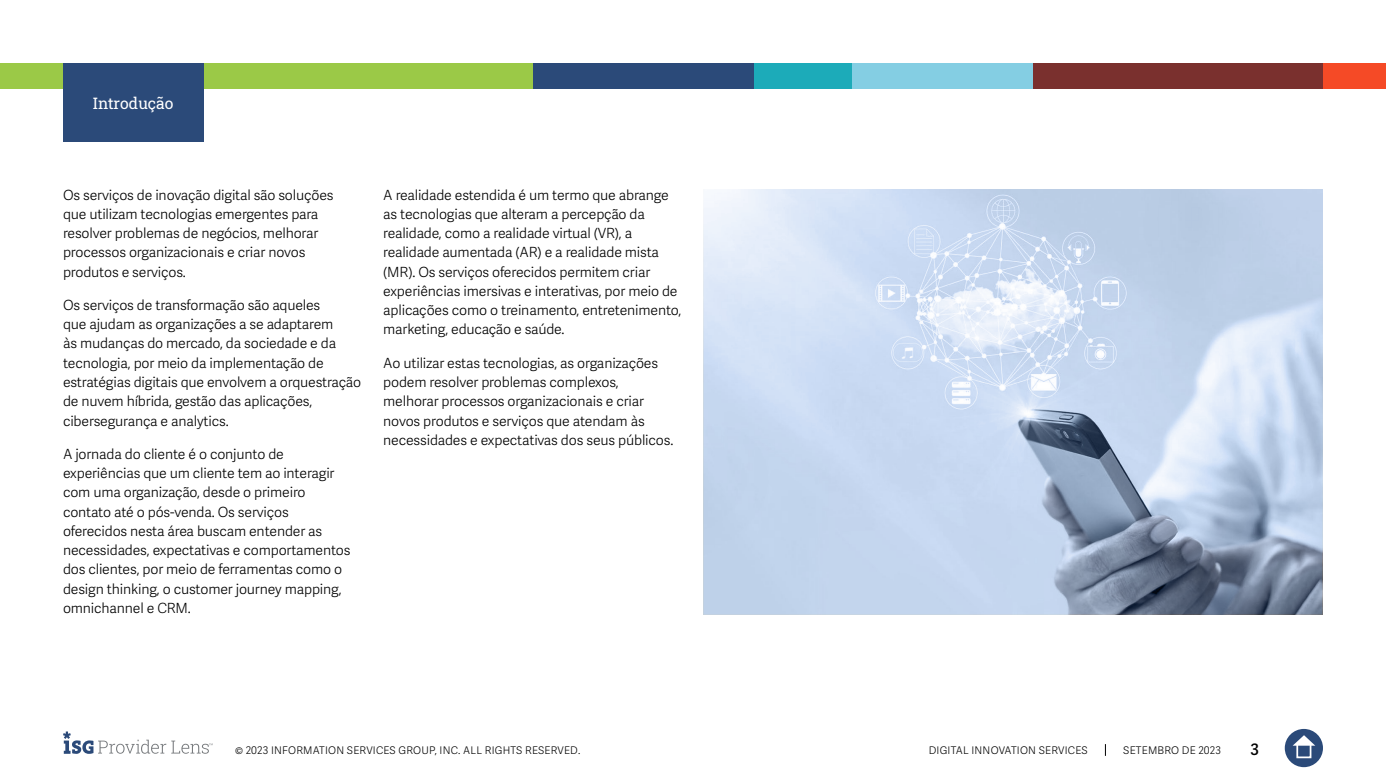
<style>
.page{position:relative;width:1386px;height:780px;background:#fff}
.page>*{position:absolute;margin:0;border:0;box-sizing:border-box;transform-origin:0 0}
.t1{font:15.75px "Roboto Slab ISG P Regular";color:#fff}
.t2{font:600 15.75px "Adelle Sans";color:#000}
.t3{font:300 14px/19.2px "Adelle Sans";letter-spacing:-.01em;color:#000101}
.t4{font:300 10.5px "Adelle Sans";letter-spacing:.02em;color:#000}
</style>
<div class="page">
<svg style="left:1105px;top:744px;width:1px;height:12px"></svg>
<div style="left:1285px;top:729px;width:38px;height:38px;background:#2b4a79;border-radius:50%"></div>
<svg style="left:1293px;top:735px;width:22px;height:10px"></svg>
<div style="left:1296px;top:743px;width:15px;height:15px;border:2px solid #fff"></div>
<svg style="left:63px;top:731px;width:150px;height:23px"></svg>
<div style="left:0;top:63px;width:533px;height:26px;background:#9bc947"></div>
<div style="left:533px;top:63px;width:223px;height:26px;background:#2b4a79"></div>
<div style="left:850px;top:63px;width:184px;height:26px;background:#84cee3"></div>
<div style="left:1323px;top:63px;width:63px;height:26px;background:#f54a26"></div>
<div style="left:1033px;top:63px;width:290px;height:26px;background:#7a302e"></div>
<div style="left:754px;top:63px;width:98px;height:26px;background:#1cabb9"></div>
<div style="left:63px;top:63px;width:140px;height:79px;background:#2b4a79"></div>
<svg style="left:704px;top:189px;width:619px;height:425px;background:#bfcfe5"></svg>
<p class="t1" style="left:93px;top:92px;width:82px">Introdução</p>
<p class="t3" style="left:63px;top:185px;width:272px">Os serviços de inovação digital são soluções que utilizam tecnologias emergentes para resolver problemas de negócios, melhorar processos organizacionais e criar novos produtos e serviços.</p>
<p class="t3" style="left:63px;top:296px;width:300px">Os serviços de transformação são aqueles<br>que ajudam as organizações a se adaptarem<br>às mudanças do mercado, da sociedade e da tecnologia, por meio da implementação de estratégias digitais que envolvem a orquestração de nuvem híbrida, gestão das aplicações, cibersegurança e analytics.</p>
<p class="t3" style="left:63px;top:444px;width:289px">A jornada do cliente é o conjunto de experiências que um cliente tem ao interagir com uma organização, desde o primeiro contato até o pós-venda. Os serviços oferecidos nesta área buscam entender as necessidades, expectativas e comportamentos dos clientes, por meio de ferramentas como o design thinking, o customer journey mapping, omnichannel e CRM.</p>
<p class="t3" style="left:383px;top:185px;width:300px">A realidade estendida é um termo que abrange as tecnologias que alteram a percepção da realidade, como a realidade virtual (VR), a realidade aumentada (AR) e a realidade mista (MR). Os serviços oferecidos permitem criar experiências imersivas e interativas, por meio de aplicações como o treinamento, entretenimento, marketing, educação e saúde.</p>
<p class="t3" style="left:383px;top:353px;width:292px">Ao utilizar estas tecnologias, as organizações podem resolver problemas complexos, melhorar processos organizacionais e criar novos produtos e serviços que atendam às necessidades e expectativas dos seus públicos.</p>
<p class="t4" style="left:235px;top:744px;width:347px">© 2023 INFORMATION SERVICES GROUP, INC. ALL RIGHTS RESERVED.</p>
<p class="t4" style="left:929px;top:744px;width:160px">DIGITAL INNOVATION SERVICES</p>
<p class="t4" style="left:1123px;top:744px;width:99px">SETEMBRO DE 2023</p>
<p class="t2" style="left:1250px;top:740px;width:10px">3</p>
</div>
